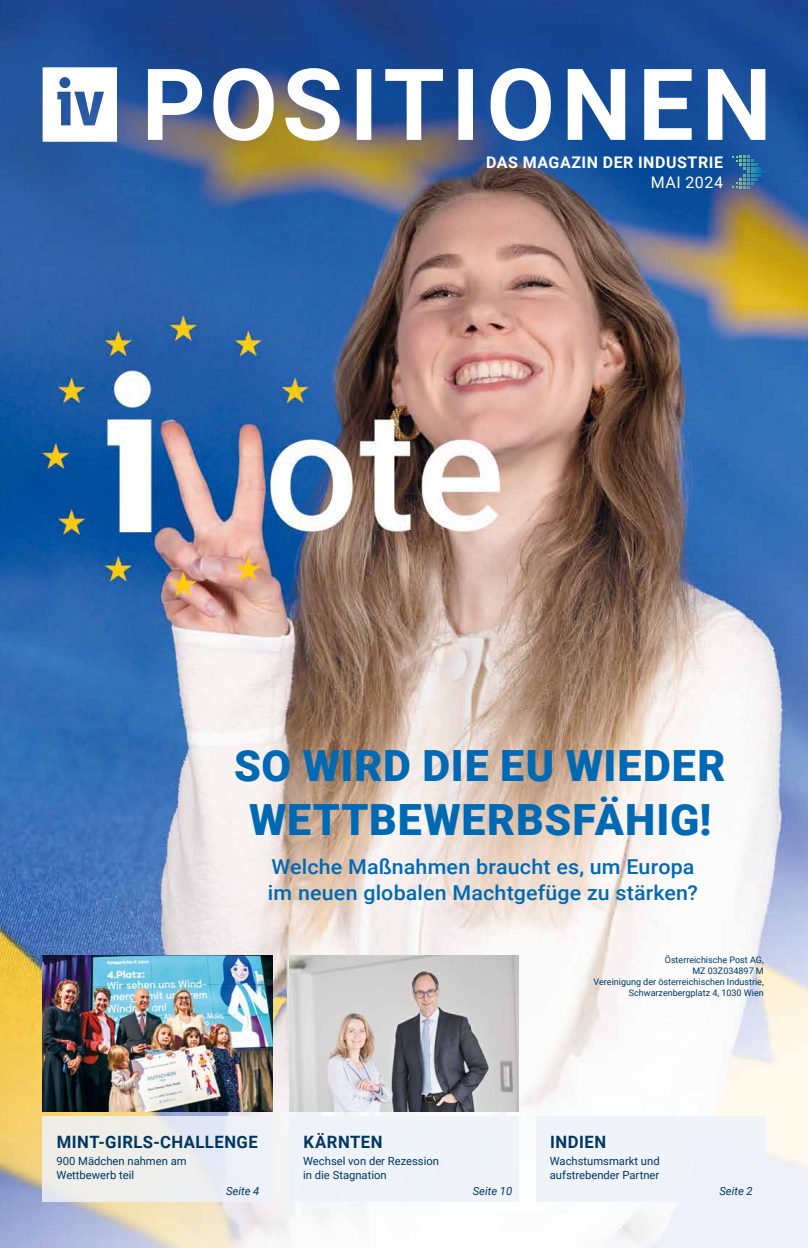
<style>
.page{position:relative;width:808px;height:1248px;background:#fff}
.page>*{position:absolute;margin:0;border:0;box-sizing:border-box;transform-origin:0 0}
.t1{font:900 43px/54px "Roboto";letter-spacing:.02em;color:#0069b4;text-align:center}
.t2{font:500 20.5px/26px "Roboto";letter-spacing:.005em;color:#0069b4;scale:1.05 1}
.t3{font:700 17px "Roboto";letter-spacing:.03em;color:#003761}
.t4{font:700 16px "Roboto";letter-spacing:.035em;color:#fff}
.t5{font:16px "Roboto";letter-spacing:.035em;color:#fff}
.t6{font:11.2px/14px "Roboto";color:#003761}
.t7{font:italic 11.2px "Roboto";color:#003761}
.t8{font:9px/11px "Roboto";color:#003761;text-align:right}
</style>
<div class="page">
<img style="left:0;top:0;width:808px;height:1247px">
<div style="left:43px;top:1115px;width:229px;height:85px;background:#eeeeed"></div>
<div style="left:536px;top:1115px;width:229px;height:85px;background:#eef2fa"></div>
<img style="left:43px;top:955px;width:229px;height:156px">
<svg style="left:732px;top:156px;width:33px;height:32px"></svg>
<svg style="left:148px;top:68px;width:617px;height:73px"></svg>
<svg style="left:43px;top:67px;width:74px;height:75px"></svg>
<div style="left:289px;top:1115px;width:230px;height:85px;background:#eef2fa"></div>
<img style="left:289px;top:955px;width:230px;height:156px">
<h3 class="t4" style="left:486px;top:151px;width:238px">DAS MAGAZIN DER INDUSTRIE</h3>
<h3 class="t5" style="left:651px;top:171px;width:74px">MAI 2024</h3>
<h1 class="t1" style="left:234px;top:736px;width:493px">SO WIRD DIE EU WIEDER<br>WETTBEWERBSFÄHIG!</h1>
<h2 class="t2" style="left:268px;top:852px;width:411px">Welche Maßnahmen braucht es, um Europa im neuen globalen Machtgefüge zu stärken?</h2>
<p class="t8" style="left:594px;top:953px;width:172px">Österreichische Post AG,<br>MZ 03Z034897 M<br>Vereinigung der österreichischen Industrie,<br>Schwarzenbergplatz 4, 1030 Wien</p>
<h3 class="t3" style="left:57px;top:1129px;width:203px">MINT-GIRLS-CHALLENGE</h3>
<p class="t6" style="left:57px;top:1153px;width:132px">900 Mädchen nahmen am<br>Wettbewerb teil</p>
<p class="t7" style="left:226px;top:1182px;width:35px">Seite 4</p>
<h3 class="t3" style="left:303px;top:1129px;width:81px">KÄRNTEN</h3>
<p class="t6" style="left:303px;top:1153px;width:137px">Wechsel von der Rezession in die Stagnation</p>
<p class="t7" style="left:473px;top:1182px;width:41px">Seite 10</p>
<h3 class="t3" style="left:550px;top:1129px;width:58px">INDIEN</h3>
<p class="t6" style="left:550px;top:1153px;width:111px">Wachstumsmarkt und aufstrebender Partner</p>
<p class="t7" style="left:719px;top:1182px;width:35px">Seite 2</p>
</div>
